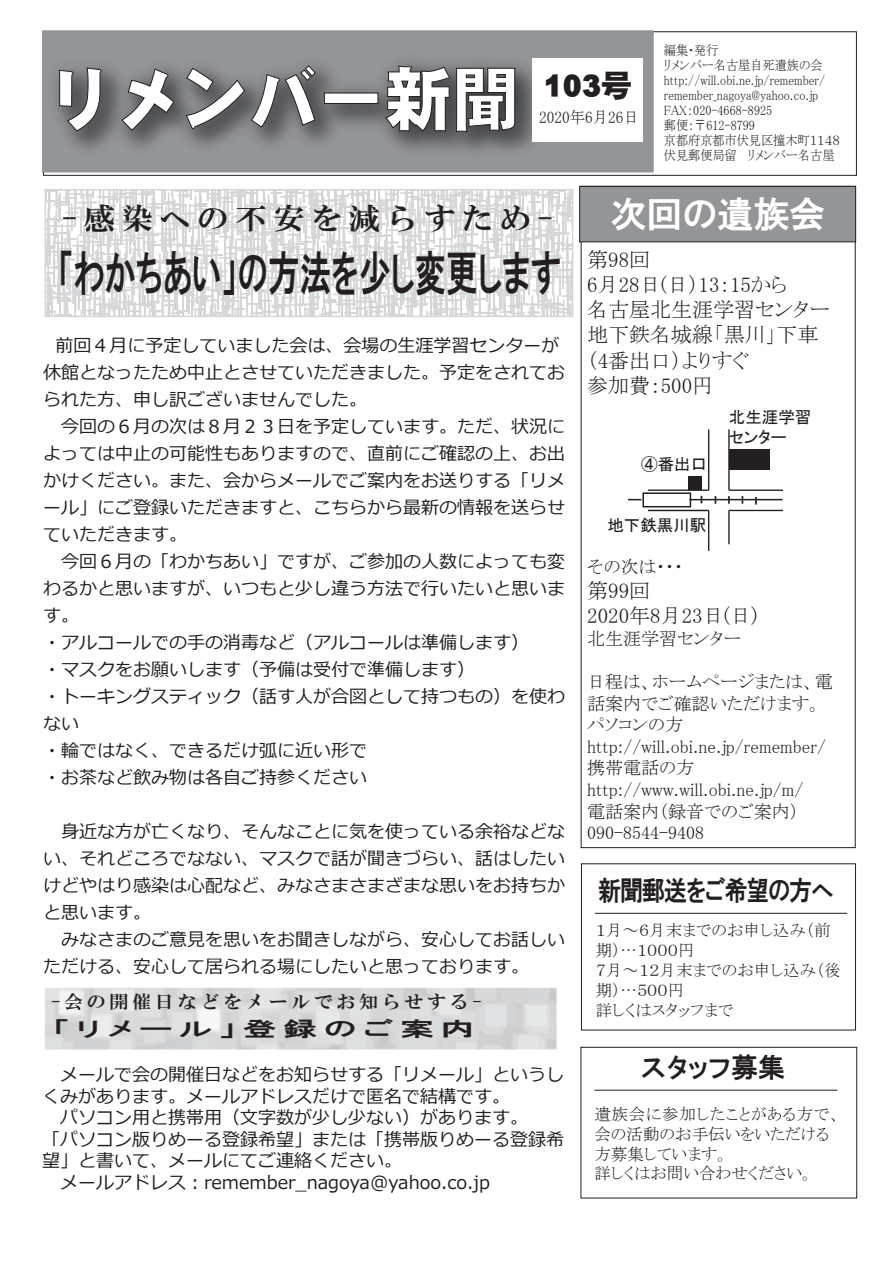
<style>
.page{position:relative;width:893px;height:1263px;background:#fff}
.page>*{position:absolute;margin:0;border:0;box-sizing:border-box;transform-origin:0 0}
.t1{font:69px "DF Gothic EB WIN RKSJ H";color:#fff}
.t2{font:47.25px "HGP Gothic E";color:#231f20;scale:.67 1}
.t3{font:36px "HGP Gothic E";color:#fff}
.t4{font:30px "HG Mincho E";letter-spacing:.2em;color:#231f20;scale:1.05 1}
.t5{font:27px "HGP Gothic E";letter-spacing:-.045em;color:#231f20;scale:.85 1}
.t6{font:27px "HGP Gothic E";letter-spacing:-.045em;color:#231f20}
.t7{font:21px/25.2px "MS P Mincho";color:#231f20}
.t8{font:20.25px "HGP Gothic E";letter-spacing:.2em;color:#231f20;scale:1.67 1}
.t9{font:18px/27px "Meiryo";color:#231f20}
.t10{font:18px/21.6px "MS P Mincho";color:#231f20}
.t11{font:18px "HG Mincho E";letter-spacing:.2em;color:#231f20;scale:1.05 1}
.t12{font:16.5px/19.8px "MS P Mincho";color:#231f20}
.t13{font:16.5px/19.8px "MS P Gothic";color:#231f20}
.t14{font:16.5px "MS P Mincho";color:#231f20;scale:.93 1}
.t15{font:13.5px/15px "MS P Mincho";color:#231f20;scale:.9 1}
</style>
<div class="page">
<img style="left:45px;top:988px;width:575px;height:80px">
<div style="left:42px;top:30px;width:612px;height:142px;background:#939598;border:3px solid #939598"></div>
<img style="left:42px;top:52px;width:511px;height:116px">
<svg style="left:59px;top:68px;width:42px;height:63px;background:#626366"></svg>
<svg style="left:121px;top:69px;width:53px;height:62px"></svg>
<svg style="left:186px;top:68px;width:59px;height:61px"></svg>
<svg style="left:251px;top:65px;width:65px;height:62px"></svg>
<svg style="left:324px;top:92px;width:54px;height:12px"></svg>
<svg style="left:385px;top:66px;width:65px;height:65px;background:#505153"></svg>
<svg style="left:456px;top:68px;width:59px;height:64px;background:#49494c"></svg>
<div style="left:532px;top:58px;width:111px;height:83px;background:#fff"></div>
<div style="left:579px;top:186px;width:277px;height:56px;background:#939598;border:1px solid #231f20"></div>
<hr style="left:648px;top:489px;width:61px;height:2px;background:#231f20">
<hr style="left:648px;top:510px;width:61px;height:1px;background:#231f20">
<hr style="left:708px;top:429px;width:1px;height:61px;background:#231f20">
<hr style="left:708px;top:510px;width:1px;height:41px;background:#231f20">
<hr style="left:728px;top:429px;width:2px;height:61px;background:#231f20">
<hr style="left:728px;top:510px;width:2px;height:34px;background:#231f20">
<hr style="left:729px;top:510px;width:54px;height:1px;background:#231f20">
<hr style="left:729px;top:489px;width:54px;height:2px;background:#231f20">
<div style="left:688px;top:477px;width:14px;height:13px;background:#231f20"></div>
<div style="left:729px;top:450px;width:40px;height:20px;background:#231f20"></div>
<div style="left:642px;top:492px;width:49px;height:15px;border:2px solid #231f20"></div>
<hr style="left:689px;top:499px;width:93px;height:1px;background:#231f20">
<svg style="left:728px;top:496px;width:2px;height:8px"></svg>
<svg style="left:755px;top:497px;width:2px;height:7px"></svg>
<svg style="left:628px;top:499px;width:13px;height:1px"></svg>
<svg style="left:48px;top:192px;width:522px;height:122px"></svg>
<div style="left:45px;top:189px;width:528px;height:128px;border:2px solid #d5d6d8"></div>
<div style="left:581px;top:1047px;width:276px;height:151px;border:1px solid #231f20"></div>
<hr style="left:594px;top:1090px;width:243px;height:1px;background:#231f20">
<hr style="left:595px;top:913px;width:252px;height:1px;background:#231f20">
<div style="left:581px;top:863px;width:275px;height:167px;border:1px solid #231f20"></div>
<p class="t1" style="left:46px;top:64px;width:588px">リメンバー新聞 <sup>103号</sup></p>
<p class="t14" style="left:539px;top:109px;width:109px">2020年6月26日</p>
<p class="t15" style="left:664px;top:43px;width:197px">編集・発行<br>リメンバー名古屋自死遺族の会http://will.obi.ne.jp/remember/ remember_nagoya@yahoo.co.jp<br>FAX：020-4668-8925<br>郵便：〒612-8799<br>京都府京都市伏見区撞木町１１４８伏見郵便局留 リメンバー名古屋</p>
<p class="t4" style="left:62px;top:203px;width:469px">-感染への不安を減らすため-</p>
<p class="t2" style="left:58px;top:249px;width:753px">「わかちあい」の方法を少し変更します</p>
<p class="t9" style="left:43px;top:332px;width:523px;text-indent:12px">前回４月に予定していました会は、会場の生涯学習センターが休館となったため中止とさせていただきました。予定をされておられた方、申し訳ございませんでした。<br>　今回の６月の次は８月２３日を予定しています。ただ、状況によっては中止の可能性もありますので、直前にご確認の上、お出かけください。また、会からメールでご案内をお送りする「リメール」にご登録いただきますと、こちらから最新の情報を送らせていただきます。<br>　今回６月の「わかちあい」ですが、ご参加の人数によっても変わるかと思いますが、いつもと少し違う方法で行いたいと思います。<br>・アルコールでの手の消毒など（アルコールは準備します）<br>・マスクをお願いします（予備は受付で準備します）<br>・トーキングスティック（話す人が合図として持つもの）を使わない<br>・輪ではなく、できるだけ弧に近い形で<br>・お茶など飲み物は各自ご持参ください</p>
<p class="t9" style="left:43px;top:818px;width:523px">　身近な方が亡くなり、そんなことに気を使っている余裕などない、それどころでなない、マスクで話が聞きづらい、話はしたいけどやはり感染は心配など、みなさまさまざまな思いをお持ちかと思います。<br>　みなさまのご意見を思いをお聞きしながら、安心してお話しいただける、安心して居られる場にしたいと思っております。</p>
<p class="t11" style="left:51px;top:992px;width:412px">-会の開催日などをメールでお知らせする-</p>
<p class="t8" style="left:53px;top:1018px;width:254px">「リメール」登録のご案内</p>
<p class="t9" style="left:42px;top:1064px;width:523px;line-height:21.6px">　メールで会の開催日などをお知らせする「リメール」というしくみがあります。メールアドレスだけで匿名で結構です。<br>　パソコン用と携帯用（文字数が少し少ない）があります。<br>「パソコン版りめーる登録希望」または「携帯版りめーる登録希望」と書いて、メールにてご連絡ください。<br>　メールアドレス：remember_nagoya@yahoo.co.jp</p>
<p class="t3" style="left:610px;top:196px;width:217px">次回の遺族会</p>
<p class="t7" style="left:587px;top:247px;width:245px">第98回<br>6月28日(日）13：15から<br>名古屋北生涯学習センター地下鉄名城線「黒川」下車（4番出口）よりすぐ<br>参加費：500円</p>
<p class="t13" style="left:641px;top:454px;width:67px">④番出口</p>
<p class="t13" style="left:607px;top:515px;width:100px">地下鉄黒川駅</p>
<p class="t13" style="left:729px;top:407px;width:84px">北生涯学習センター</p>
<p class="t10" style="left:587px;top:555px;width:98px">その次は・・・</p>
<p class="t7" style="left:587px;top:578px;width:172px">第99回<br>2020年8月23日(日)</p>
<p class="t10" style="left:587px;top:627px;width:156px">北生涯学習センター</p>
<p class="t10" style="left:587px;top:671px;width:247px">日程は、ホームページまたは、電話案内でご確認いただけます。パソコンの方http://will.obi.ne.jp/remember/携帯電話の方http://www.will.obi.ne.jp/m/<br>電話案内（録音でのご案内）<br>090-8544-9408</p>
<p class="t5" style="left:598px;top:876px;width:279px">新聞郵送をご希望の方へ</p>
<p class="t12" style="left:596px;top:920px;width:247px">１月～６月末までのお申し込み（前期）…１０００円<br>７月～１２月末までのお申し込み（後期）…５００円<br>詳しくはスタッフまで</p>
<p class="t6" style="left:641px;top:1053px;width:146px">スタッフ募集</p>
<p class="t12" style="left:594px;top:1104px;width:248px">遺族会に参加したことがある方で、会の活動のお手伝いをいただける方募集しています。<br>詳しくはお問い合わせください。</p>
</div>
